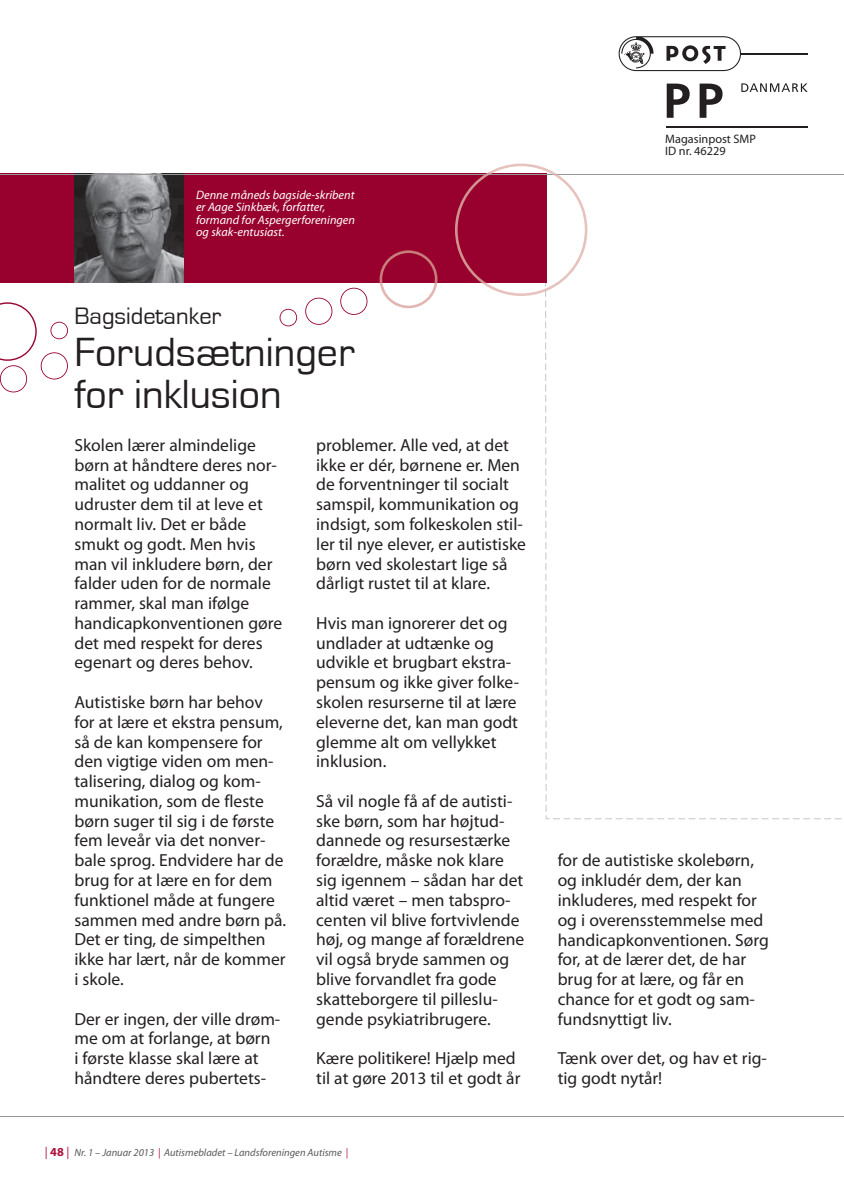
<style>
.page{position:relative;width:844px;height:1191px;background:#fff}
.page>*{position:absolute;margin:0;border:0;box-sizing:border-box;transform-origin:0 0}
.t1{font:42px/42px "Eurostile";color:#231f20}
.t2{font:24.5px "Eurostile";color:#231f20}
.t3{font:17.5px/19.8px "Myriad Pro";color:#231f20}
.t4{font:italic 12.25px/12.2px "Myriad Pro";color:#fff}
.t5{font:12.25px/12.2px "Myriad Pro";color:#231f20}
.t6{font:italic 10.5px "Myriad Pro";color:#58595b}
.s1{font-style:normal;font-size:12.25px;color:#ac113b}
.s2{font-weight:700;font-style:normal;font-size:12.25px;color:#ac113b}
.s3{color:#ac113b}
</style>
<div class="page">
<hr style="left:0;top:1116px;width:843px;height:1px;background:#949698">
<svg style="left:741px;top:83px;width:66px;height:9px"></svg>
<hr style="left:740px;top:53px;width:67px;height:1px;background:#231f20">
<hr style="left:666px;top:127px;width:141px;height:1px;background:#231f20">
<svg style="left:666px;top:84px;width:23px;height:34px"></svg>
<svg style="left:699px;top:84px;width:23px;height:34px"></svg>
<svg style="left:618px;top:36px;width:122px;height:35px"></svg>
<div style="left:0;top:174px;width:546px;height:109px;background:#98002e"></div>
<svg style="left:379px;top:250px;width:58px;height:58px"></svg>
<svg style="left:340px;top:288px;width:27px;height:27px"></svg>
<svg style="left:305px;top:298px;width:27px;height:27px"></svg>
<svg style="left:279px;top:309px;width:18px;height:17px"></svg>
<svg style="left:0;top:302px;width:68px;height:90px"></svg>
<img style="left:74px;top:175px;width:110px;height:108px">
<hr style="left:0;top:174px;width:843px;height:1px;background:#949698">
<svg style="left:455px;top:164px;width:386px;height:655px"></svg>
<p class="t4" style="left:196px;top:189px;width:160px">Denne måneds bagside-skribent er Aage Sinkbæk, forfatter, formand for Aspergerforeningen og skak-entusiast.</p>
<h2 class="t2" style="left:74px;top:303px;width:148px">Bagsidetanker</h2>
<h1 class="t1" style="left:74px;top:332px;width:282px">Forudsætninger for inklusion</h1>
<p class="t3" style="left:74px;top:435px;width:209px">Skolen lærer almindelige børn at håndtere deres nor&shy;malitet og uddanner og udruster dem til at leve et normalt liv. Det er både smukt og godt. Men hvis man vil inkludere børn, der falder uden for de normale rammer, skal man ifølge handicapkonventionen gøre det med respekt for deres egenart og deres behov.</p>
<p class="t3" style="left:74px;top:692px;width:213px">Autistiske børn har behov for at lære et ekstra pensum, så de kan kompensere for den vigtige viden om men&shy;talisering, dialog og kom&shy;munikation, som de fleste børn suger til sig i de første fem leveår via det nonver&shy;bale sprog. Endvidere har de brug for at lære en for dem funktionel måde at fungere sammen med andre børn på.<br>Det er ting, de simpelthen ikke har lært, når de kommer i skole.</p>
<p class="t3" style="left:74px;top:1008px;width:207px">Der er ingen, der ville drøm&shy;me om at forlange, at børn<br>i første klasse skal lære at håndtere deres pubertets-</p>
<p class="t3" style="left:316px;top:435px;width:211px">problemer. Alle ved, at det ikke er dér, børnene er. Men de forventninger til socialt samspil, kommunikation og indsigt, som folkeskolen stil&shy;ler til nye elever, er autistiske børn ved skolestart lige så dårligt rustet til at klare.</p>
<p class="t3" style="left:316px;top:613px;width:204px">Hvis man ignorerer det og undlader at udtænke og udvikle et brugbart ekstra&shy;pensum og ikke giver folke&shy;skolen resurserne til at lære eleverne det, kan man godt glemme alt om vellykket inklusion.</p>
<p class="t3" style="left:316px;top:791px;width:209px">Så vil nogle få af de autisti&shy;ske børn, som har højtud&shy;dannede og resursestærke forældre, måske nok klare sig igennem – sådan har det altid været – men tabspro&shy;centen vil blive fortvivlende høj, og mange af forældrene vil også bryde sammen og blive forvandlet fra gode skatteborgere til pilleslu&shy;gende psykiatribrugere.</p>
<p class="t3" style="left:316px;top:1048px;width:206px">Kære politikere! Hjælp med til at gøre 2013 til et godt år</p>
<p class="t6" style="left:45px;top:1145px;width:305px"><span class="s1">|</span> <span class="s2">48</span> <span class="s1">|</span> Nr. 1 – Januar 2013 <span class="s3">|</span> Autismebladet – Landsforeningen Autisme <span class="s3">|</span></p>
<p class="t5" style="left:665px;top:133px;width:92px">Magasinpost SMP<br>ID nr. 46229</p>
<p class="t3" style="left:557px;top:850px;width:213px">for de autistiske skolebørn, og inkludér dem, der kan inkluderes, med respekt for og i overensstemmelse med handicapkonventionen. Sørg for, at de lærer det, de har brug for at lære, og får en chance for et godt og sam&shy;fundsnyttigt liv.</p>
<p class="t3" style="left:557px;top:1048px;width:211px">Tænk over det, og hav et rig&shy;tig godt nytår!</p>
</div>
